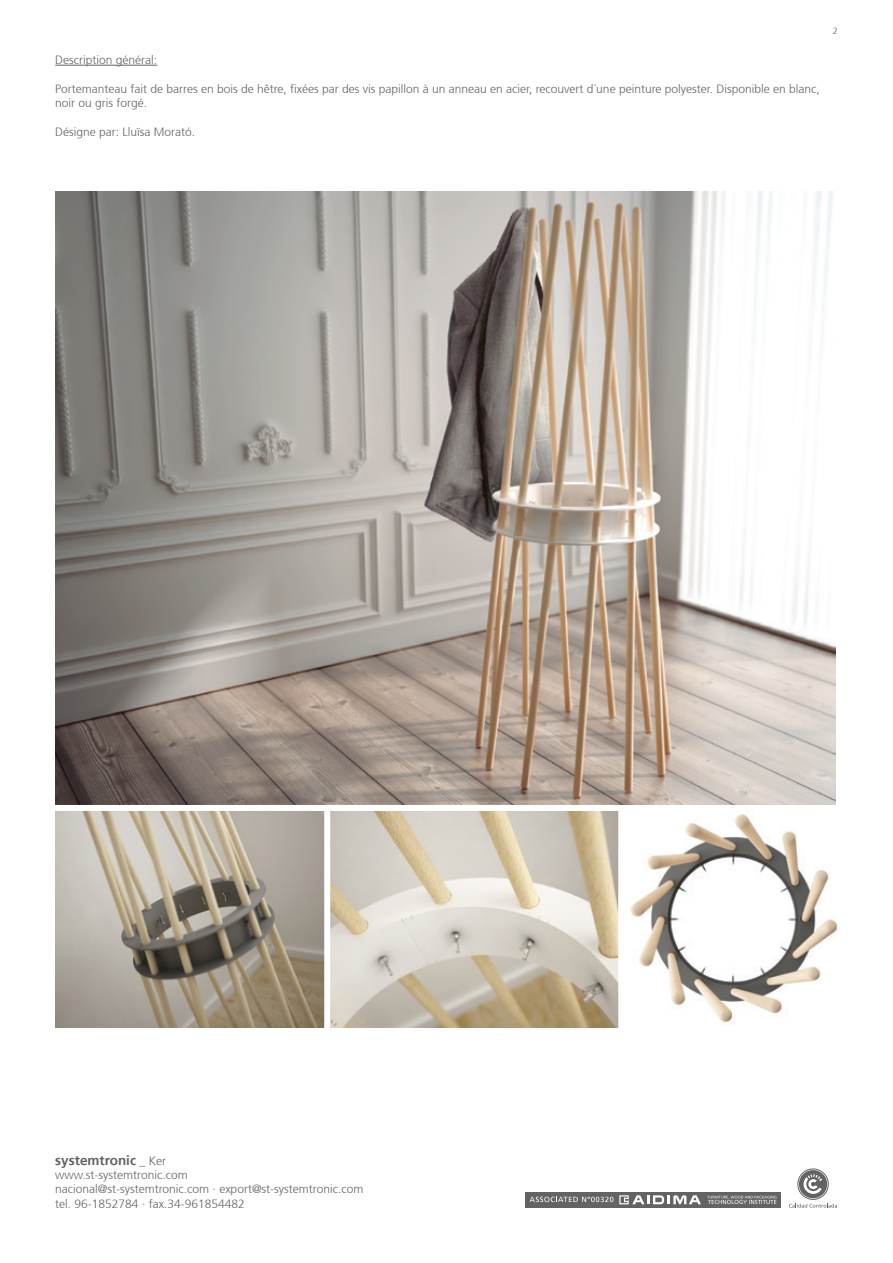
<style>
.page{position:relative;width:893px;height:1263px;background:#fff}
.page>*{position:absolute;margin:0;border:0;box-sizing:border-box;transform-origin:0 0}
.t1{font:700 13.5px "Frutiger 65";color:#636366}
.t2{font:300 12px/14.4px "Frutiger 45";color:#636366}
.t3{font:300 9px "Frutiger 45";color:#636366}
.s1{font-size:12px}
.s2{font-family:"Frutiger 45";font-weight:300;font-size:12px}
</style>
<div class="page">
<img style="left:56px;top:811px;width:268px;height:216px">
<img style="left:330px;top:811px;width:288px;height:216px">
<img style="left:55px;top:191px;width:781px;height:614px">
<img style="left:630px;top:814px;width:208px;height:209px">
<svg style="left:789px;top:1203px;width:48px;height:5px"></svg>
<div style="left:798px;top:1169px;width:30px;height:30px;border:1px solid #636366;border-radius:50%"></div>
<div style="left:799px;top:1170px;width:28px;height:28px;background:#636366;border-radius:50%"></div>
<svg style="left:803px;top:1174px;width:19px;height:20px"></svg>
<div style="left:525px;top:1192px;width:255px;height:16px;background:#636366"></div>
<svg style="left:619px;top:1195px;width:82px;height:9px"></svg>
<svg style="left:708px;top:1196px;width:68px;height:8px"></svg>
<svg style="left:529px;top:1197px;width:84px;height:5px"></svg>
<hr style="left:55px;top:65px;width:102px;height:1px;background:#636366">
<p class="t2" style="left:55px;top:53px;width:104px">Description général:</p>
<p class="t2" style="left:55px;top:82px;width:766px">Portemanteau fait de barres en bois de hêtre, fixées par des vis papillon à un anneau en acier, recouvert d´une peinture polyester. Disponible en blanc, noir ou gris forgé.</p>
<p class="t2" style="left:55px;top:125px;width:142px">Désigne par: Lluïsa Morató.</p>
<p class="t3" style="left:833px;top:26px;width:7px">2</p>
<p class="t1" style="left:55px;top:1152px;width:112px">systemtronic <span class="s1">_</span> <span class="s2">Ker</span></p>
<p class="t2" style="left:55px;top:1168px;width:134px">www.st-systemtronic.com</p>
<p class="t2" style="left:55px;top:1182px;width:310px">nacional@st-systemtronic.com · export@st-systemtronic.com</p>
<p class="t2" style="left:55px;top:1196px;width:191px">tel. 96-1852784 · fax.34-961854482</p>
</div>
